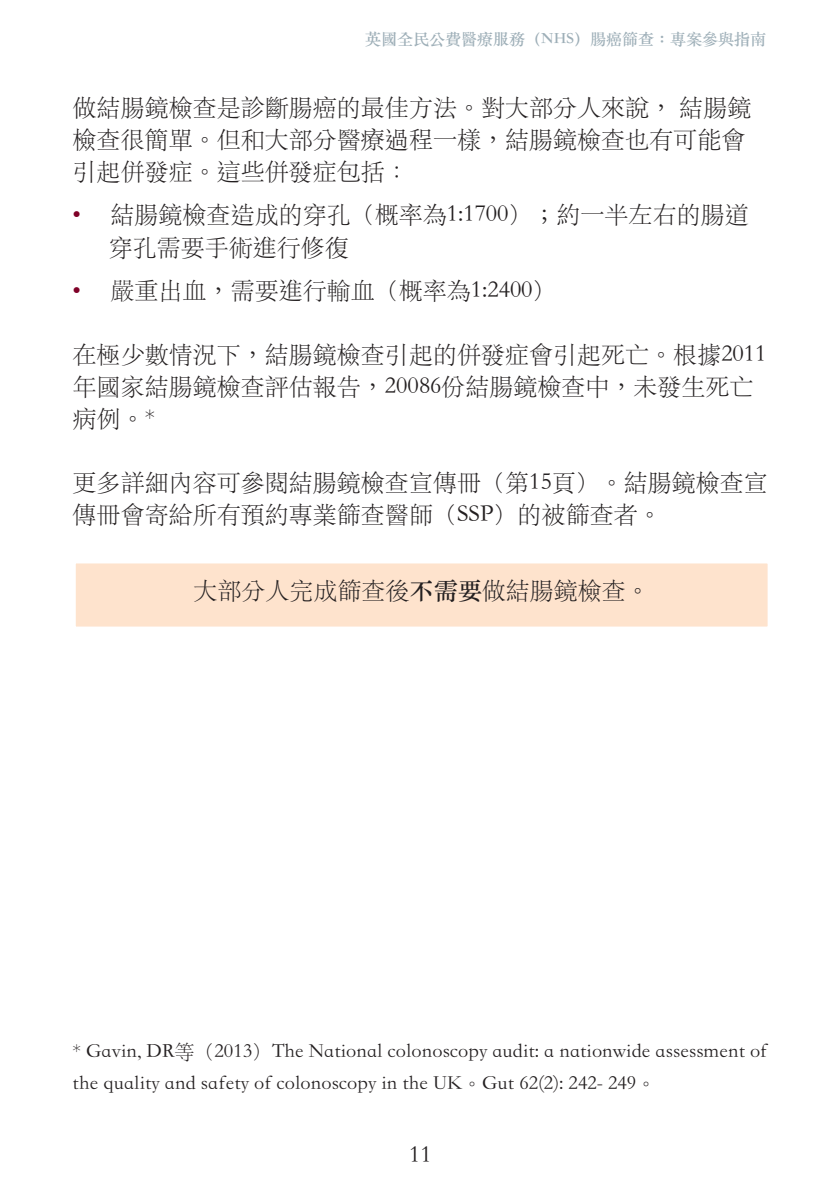
<style>
.page{position:relative;width:840px;height:1191px;background:#fff}
.page>*{position:absolute;margin:0;border:0;box-sizing:border-box;transform-origin:0 0}
.t1{font:24px/32px "ST Songti TC Light";color:#231f20}
.t2{font:20px/32px "ST Songti TC Light";color:#231f20}
.t3{font:16px "ST Songti TC Bold";color:#9eafb8}
.s1{color:#7f0128}
.s2{font-family:"ST Songti TC Bold"}
</style>
<div class="page">
<div style="left:75px;top:562px;width:693px;height:65px;background:#fee3cd"></div>
<div style="left:74px;top:561px;width:695px;height:67px;border:2px solid #fff"></div>
<p class="t3" style="left:365px;top:29px;width:402px">英國全民公費醫療服務（NHS）腸癌篩查：專案參與指南</p>
<p class="t1" style="left:73px;top:90px;width:680px">做結腸鏡檢查是診斷腸癌的最佳方法。對大部分人來說， 結腸鏡檢查很簡單。但和大部分醫療過程一樣，結腸鏡檢查也有可能會引起併發症。這些併發症包括：</p>
<p class="t1" style="left:109px;top:198px;width:641px;text-indent:-36px"><span class="s1">•</span> 結腸鏡檢查造成的穿孔（概率為1:1700）；約一半左右的腸道穿孔需要手術進行修復</p>
<p class="t1" style="left:73px;top:273px;width:485px"><span class="s1">•</span> 嚴重出血，需要進行輸血（概率為1:2400）</p>
<p class="t1" style="left:73px;top:337px;width:695px">在極少數情況下，結腸鏡檢查引起的併發症會引起死亡。根據2011年國家結腸鏡檢查評估報告，20086份結腸鏡檢查中，未發生死亡病例。*</p>
<p class="t1" style="left:73px;top:465px;width:696px">更多詳細內容可參閱結腸鏡檢查宣傳冊（第15頁）。結腸鏡檢查宣傳冊會寄給所有預約專業篩查醫師（SSP）的被篩查者。</p>
<p class="t1" style="left:193px;top:573px;width:457px">大部分人完成篩查後<span class="s2">不需要</span>做結腸鏡檢查。</p>
<p class="t2" style="left:73px;top:1034px;width:696px">* Gavin, DR等（2013）The National colonoscopy audit: a nationwide assessment of the quality and safety of colonoscopy in the UK。Gut 62(2): 242- 249。</p>
<p class="t1" style="left:409px;top:1137px;width:24px">11</p>
</div>
